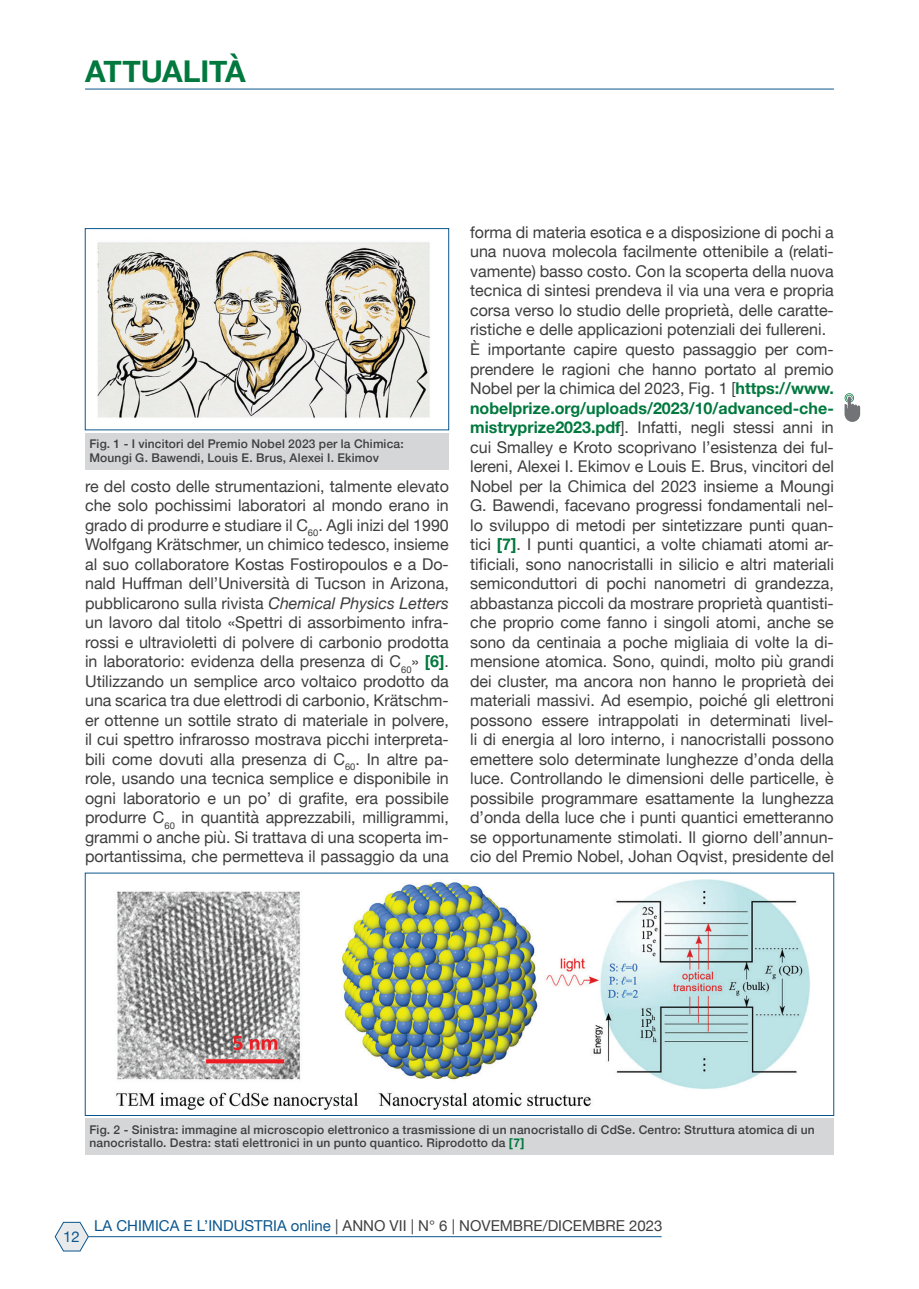
<style>
.page{position:relative;width:919px;height:1289px;background:#fff}
.page>*{position:absolute;margin:0;border:0;box-sizing:border-box;transform-origin:0 0}
.t1{font:700 30px "Helvetica Neue";letter-spacing:-.005em;color:#00783e}
.Body_Text_2{font:16.2px/19.5px "Helvetica Neue";color:#3e3e3f;text-align:justify}
.t2{font:15px "Helvetica Neue";color:#3e3e3f}
.t3{font:15px "Helvetica Neue";color:#0b568e}
.Dida{font:500 12px/13.5px "Helvetica Neue";letter-spacing:.015em;color:#3e3e3f}
.s1{font-style:italic}
.s2{font-weight:700;color:#00783e}
.s3{color:#0b568e}
</style>
<div class="page">
<hr style="left:85px;top:89px;width:748px;height:1px;background:#0b568e">
<svg style="left:55px;top:1222px;width:33px;height:29px"></svg>
<hr style="left:88px;top:1236px;width:573px;height:1px;background:#0b568e">
<img style="left:97px;top:242px;width:333px;height:176px">
<div style="left:85px;top:228px;width:364px;height:202px;border:1px solid #0b568e"></div>
<div style="left:85px;top:433px;width:364px;height:36px;background:#d5d6d8"></div>
<img style="left:116px;top:879px;width:694px;height:231px">
<div style="left:85px;top:1118px;width:748px;height:36px;background:#d5d6d8"></div>
<svg style="left:844px;top:393px;width:16px;height:29px"></svg>
<h1 class="t1" style="left:85px;top:48px;width:162px">ATTUALITÀ</h1>
<p class="Dida" style="left:89px;top:436px;width:316px">Fig. 1 - I vincitori del Premio Nobel 2023 per la Chimica:<br>Moungi G. Bawendi, Louis E. Brus, Alexei I. Ekimov</p>
<p class="Body_Text_2" style="left:85px;top:477px;width:365px">re del costo delle strumentazioni, talmente elevato che solo pochissimi laboratori al mondo erano in grado di produrre e studiare il C<sub>60</sub>. Agli inizi del 1990<br>Wolfgang Krätschmer, un chimico tedesco, insieme al suo collaboratore Kostas Fostiropoulos e a Do&shy;nald Huffman dell’Università di Tucson in Arizona, pubblicarono sulla rivista <span class="s1">Chemical Physics Letters </span>un lavoro dal titolo «Spettri di assorbimento infra&shy;rossi e ultravioletti di polvere di carbonio prodotta in laboratorio: evidenza della presenza di C<sub>60</sub>» <span class="s2">[6]</span>.<br>Utilizzando un semplice arco voltaico prodotto da una scarica tra due elettrodi di carbonio, Krätschm&shy;er ottenne un sottile strato di materiale in polvere, il cui spettro infrarosso mostrava picchi interpreta&shy;bili come dovuti alla presenza di C<sub>60</sub>. In altre pa&shy;role, usando una tecnica semplice e disponibile in ogni laboratorio e un po’ di grafite, era possibile produrre C<sub>60</sub> in quantità apprezzabili, milligrammi, grammi o anche più. Si trattava di una scoperta im&shy;portantissima, che permetteva il passaggio da una</p>
<p class="Body_Text_2" style="left:470px;top:223px;width:365px">forma di materia esotica e a disposizione di pochi a una nuova molecola facilmente ottenibile a (relati&shy;vamente) basso costo. Con la scoperta della nuova tecnica di sintesi prendeva il via una vera e propria corsa verso lo studio delle proprietà, delle caratte&shy;ristiche e delle applicazioni potenziali dei fullereni.</p>
<p class="Body_Text_2" style="left:470px;top:340px;width:365px">È importante capire questo passaggio per com&shy;prendere le ragioni che hanno portato al premio Nobel per la chimica del 2023, Fig. 1 [<span class="s2">https://www. nobelprize.org/uploads/2023/10/advanced-che&shy;mistryprize2023.pdf</span>]. Infatti, negli stessi anni in cui Smalley e Kroto scoprivano l’esistenza dei ful&shy;lereni, Alexei I. Ekimov e Louis E. Brus, vincitori del Nobel per la Chimica del 2023 insieme a Moungi G. Bawendi, facevano progressi fondamentali nel&shy;lo sviluppo di metodi per sintetizzare punti quan&shy;tici <span class="s2">[7]</span>. I punti quantici, a volte chiamati atomi ar&shy;tificiali, sono nanocristalli in silicio e altri materiali semiconduttori di pochi nanometri di grandezza, abbastanza piccoli da mostrare proprietà quantisti&shy;che proprio come fanno i singoli atomi, anche se sono da centinaia a poche migliaia di volte la di&shy;mensione atomica. Sono, quindi, molto più grandi dei cluster, ma ancora non hanno le proprietà dei materiali massivi. Ad esempio, poiché gli elettroni possono essere intrappolati in determinati livel&shy;li di energia al loro interno, i nanocristalli possono emettere solo determinate lunghezze d’onda della luce. Controllando le dimensioni delle particelle, è possibile programmare esattamente la lunghezza d’onda della luce che i punti quantici emetteranno se opportunamente stimolati. Il giorno dell’annun&shy;cio del Premio Nobel, Johan Oqvist, presidente del</p>
<p class="Dida" style="left:89px;top:1121px;width:727px">Fig. 2 - Sinistra: immagine al microscopio elettronico a trasmissione di un nanocristallo di CdSe. Centro: Struttura atomica di un nanocristallo. Destra: stati elettronici in un punto quantico. Riprodotto da <span class="s2">[7]</span></p>
<p class="t3" style="left:63px;top:1225px;width:18px">12</p>
<p class="t2" style="left:94px;top:1214px;width:569px"><span class="s3">LA CHIMICA E L’INDUSTRIA online</span> | ANNO VII | N° 6 | NOVEMBRE/DICEMBRE 2023</p>
</div>
